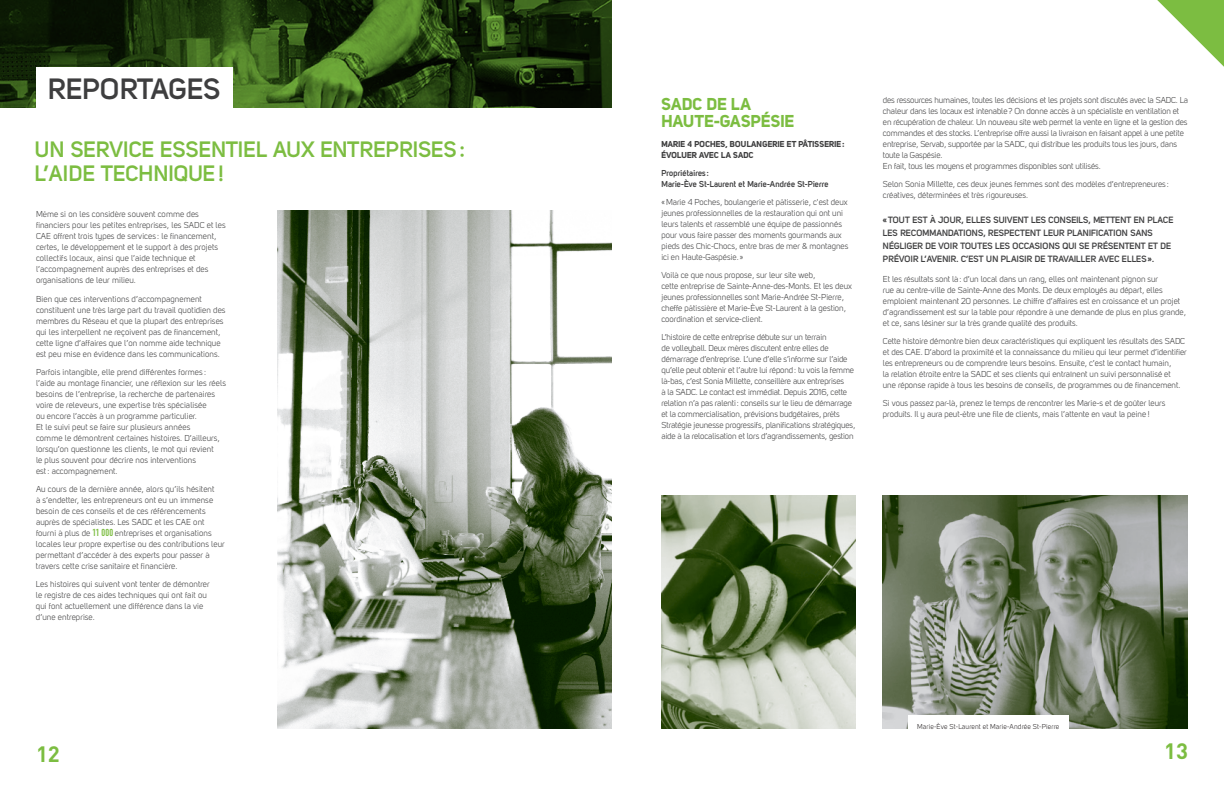
<style>
.page{position:relative;width:1224px;height:792px;background:#fff}
.page>*{position:absolute;margin:0;border:0;box-sizing:border-box;transform-origin:0 0}
.t1{font:700 29px "Uni Sans Semi";letter-spacing:-.01em;color:#3e3e3f}
.t2{font:700 22px/24px "Uni Sans Semi";color:#7cbd41}
.t3{font:700 22px "DIN Pro";color:#7cbd41}
.t4{font:17px/17px "Uni Sans Bold";color:#7cbd41}
.t5{font:700 9px/13px "Uni Sans Semi";color:#3e3e3f}
.t6{font:8.5px/11px "Uni Sans Book";color:#3e3e3f}
.t7{font:700 8.5px/11px "Uni Sans Semi";color:#3e3e3f}
.t8{font:8.5px/11px "Uni Sans Bold";color:#3e3e3f}
.t9{font:7px "Uni Sans Book";letter-spacing:.02em;color:#231f20}
.s1{font-family:"DIN Condensed";font-weight:700;font-size:10px;color:#7cbd41}
</style>
<div class="page">
<img style="left:0;top:0;width:612px;height:108px">
<div style="left:36px;top:68px;width:197px;height:47px;background:#fff"></div>
<svg style="left:1157px;top:0;width:67px;height:67px"></svg>
<img style="left:278px;top:211px;width:334px;height:518px">
<img style="left:662px;top:495px;width:193px;height:234px">
<img style="left:883px;top:495px;width:305px;height:234px">
<div style="left:908px;top:715px;width:160px;height:23px;background:#fff"></div>
<h1 class="t1" style="left:48px;top:72px;width:174px">REPORTAGES</h1>
<h2 class="t2" style="left:35px;top:137px;width:432px">UN SERVICE ESSENTIEL AUX ENTREPRISES:<br>L’AIDE TECHNIQUE!</h2>
<p class="t6" style="left:36px;top:209px;width:191px">Même si on les considère souvent comme des financiers pour les petites entreprises, les SADC et les CAE offrent trois types de services : le financement, certes, le développement et le support à des projets collectifs locaux, ainsi que l’aide technique et l’accompagnement auprès des entreprises et des organisations de leur milieu.</p>
<p class="t6" style="left:36px;top:293px;width:191px">Bien que ces interventions d’accompagnement constituent une très large part du travail quotidien des membres du Réseau et que la plupart des entreprises qui les interpellent ne reçoivent pas de financement, cette ligne d’affaires que l’on nomme aide technique est peu mise en évidence dans les communications.</p>
<p class="t6" style="left:36px;top:366px;width:192px">Parfois intangible, elle prend différentes formes : l’aide au montage financier, une réflexion sur les réels besoins de l’entreprise, la recherche de partenaires voire de releveurs, une expertise très spécialisée<br>ou encore l’accès à un programme particulier.<br>Et le suivi peut se faire sur plusieurs années<br>comme le démontrent certaines histoires. D’ailleurs, lorsqu’on questionne les clients, le mot qui revient<br>le plus souvent pour décrire nos interventions<br>est : accompagnement.</p>
<p class="t6" style="left:36px;top:484px;width:190px">Au cours de la dernière année, alors qu’ils hésitent<br>à s’endetter, les entrepreneurs ont eu un immense besoin de ces conseils et de ces référencements auprès de spécialistes. Les SADC et les CAE ont fourni à plus de <span class="s1">11 000</span> entreprises et organisations locales leur propre expertise ou des contributions leur permettant d’accéder à des experts pour passer à travers cette crise sanitaire et financière.</p>
<p class="t6" style="left:36px;top:579px;width:175px">Les histoires qui suivent vont tenter de démontrer le registre de ces aides techniques qui ont fait ou qui font actuellement une différence dans la vie d’une entreprise.</p>
<h3 class="t4" style="left:662px;top:95px;width:135px">SADC DE LA<br>HAUTE-GASPÉSIE</h3>
<p class="t8" style="left:662px;top:138px;width:185px">MARIE 4 POCHES, BOULANGERIE ET PÂTISSERIE:<br>ÉVOLUER AVEC LA SADC</p>
<p class="t7" style="left:662px;top:167px;width:169px">Propriétaires :<br>Marie-Ève St-Laurent et Marie-Andrée St-Pierre</p>
<p class="t6" style="left:662px;top:197px;width:188px">«Marie 4 Poches, boulangerie et pâtisserie, c'est deux jeunes professionnelles de la restauration qui ont uni leurs talents et rassemblé une équipe de passionnés pour vous faire passer des moments gourmands aux pieds des Chic-Chocs, entre bras de mer &amp; montagnes ici en Haute-Gaspésie. »</p>
<p class="t6" style="left:662px;top:270px;width:192px">Voilà ce que nous propose, sur leur site web,<br>cette entreprise de Sainte-Anne-des-Monts. Et les deux jeunes professionnelles sont Marie-Andrée St-Pierre, cheffe pâtissière et Marie-Ève St-Laurent à la gestion, coordination et service-client.</p>
<p class="t6" style="left:662px;top:332px;width:195px">L’histoire de cette entreprise débute sur un terrain<br>de volleyball. Deux mères discutent entre elles de démarrage d’entreprise. L’une d’elle s’informe sur l’aide qu’elle peut obtenir et l’autre lui répond: tu vois la femme là-bas, c’est Sonia Millette, conseillère aux entreprises<br>à la SADC. Le contact est immédiat. Depuis 2016, cette relation n’a pas ralenti: conseils sur le lieu de démarrage et la commercialisation, prévisions budgétaires, prêts Stratégie jeunesse progressifs, planifications stratégiques, aide à la relocalisation et lors d’agrandissements, gestion</p>
<p class="t6" style="left:883px;top:95px;width:307px">des ressources humaines, toutes les décisions et les projets sont discutés avec la SADC. La chaleur dans les locaux est intenable? On donne accès à un spécialiste en ventilation et en récupération de chaleur. Un nouveau site web permet la vente en ligne et la gestion des commandes et des stocks. L’entreprise offre aussi la livraison en faisant appel à une petite entreprise, Servab, supportée par la SADC, qui distribue les produits tous les jours, dans toute la Gaspésie.<br>En fait, tous les moyens et programmes disponibles sont utilisés.</p>
<p class="t6" style="left:883px;top:179px;width:287px">Selon Sonia Millette, ces deux jeunes femmes sont des modèles d’entrepreneures : créatives, déterminées et très rigoureuses.</p>
<p class="t5" style="left:883px;top:213px;width:292px">«TOUT EST À JOUR, ELLES SUIVENT LES CONSEILS, METTENT EN PLACE LES RECOMMANDATIONS, RESPECTENT LEUR PLANIFICATION SANS NÉGLIGER DE VOIR TOUTES LES OCCASIONS QUI SE PRÉSENTENT ET DE PRÉVOIR L’AVENIR. C’EST UN PLAISIR DE TRAVAILLER AVEC ELLES».</p>
<p class="t6" style="left:883px;top:274px;width:305px">Et les résultats sont là: d’un local dans un rang, elles ont maintenant pignon sur<br>rue au centre-ville de Sainte-Anne des Monts. De deux employés au départ, elles emploient maintenant 20 personnes. Le chiffre d’affaires est en croissance et un projet d’agrandissement est sur la table pour répondre à une demande de plus en plus grande, et ce, sans lésiner sur la très grande qualité des produits.</p>
<p class="t6" style="left:883px;top:336px;width:305px">Cette histoire démontre bien deux caractéristiques qui expliquent les résultats des SADC et des CAE. D’abord la proximité et la connaissance du milieu qui leur permet d’identifier les entrepreneurs ou de comprendre leurs besoins. Ensuite, c’est le contact humain,<br>la relation étroite entre la SADC et ses clients qui entraînent un suivi personnalisé et<br>une réponse rapide à tous les besoins de conseils, de programmes ou de financement.</p>
<p class="t6" style="left:883px;top:398px;width:284px">Si vous passez par-là, prenez le temps de rencontrer les Marie-s et de goûter leurs produits. Il y aura peut-être une file de clients, mais l’attente en vaut la peine !</p>
<p class="t9" style="left:917px;top:723px;width:144px">Marie-Ève St-Laurent et Marie-Andrée St-Pierre</p>
<h2 class="t3" style="left:36px;top:735px;width:25px">12</h2>
<h2 class="t3" style="left:1164px;top:733px;width:25px">13</h2>
</div>
